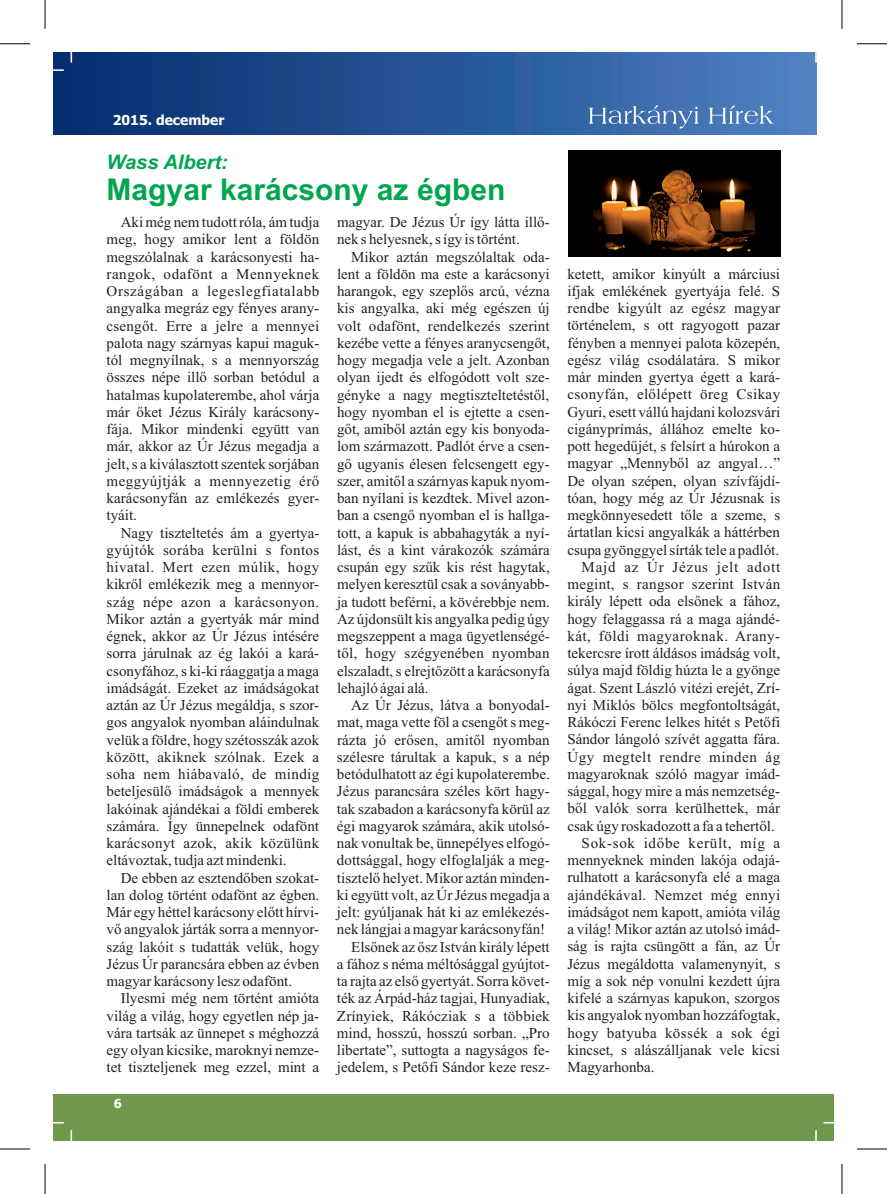
<style>
.page{position:relative;width:887px;height:1194px;background:#fff}
.page>*{position:absolute;margin:0;border:0;box-sizing:border-box;transform-origin:0 0}
.t1{font:700 30px "Arial";color:#00a54f}
.t2{font:italic 700 20px "Arial";color:#00a54f}
.t3{font:15px/17.2px "Times New Roman";color:#231f20;text-align:justify}
.t4{font:15px "Times New Roman";letter-spacing:.02em;color:#231f20}
.t5{font:15px "Times New Roman";letter-spacing:.025em;color:#231f20}
.t6{font:15px "Times New Roman";letter-spacing:.035em;color:#231f20}
.t7{font:15px "Times New Roman";letter-spacing:.05em;color:#231f20}
.t8{font:15px "Times New Roman";letter-spacing:.055em;color:#231f20}
.t9{font:700 13.75px "Tahoma";color:#fff}
.t10{font:700 12.5px "Tahoma";color:#fff}
</style>
<div class="page">
<div style="left:54px;top:1094px;width:779px;height:46px;background:#70984d"></div>
<div style="left:54px;top:52px;width:761px;height:83px;background:linear-gradient(to right,#022c6c,#4d81c0)"></div>
<svg style="left:588px;top:105px;width:185px;height:24px;background:#5e87bd"></svg>
<svg style="left:53px;top:69px;width:11px;height:2px"></svg>
<svg style="left:70px;top:52px;width:2px;height:11px"></svg>
<svg style="left:70px;top:1130px;width:2px;height:11px"></svg>
<div style="left:567px;top:151px;width:213px;height:106px;background:#000"></div>
<img style="left:593px;top:170px;width:160px;height:87px">
<hr style="left:0;top:1149px;width:30px;height:1px;background:#000">
<hr style="left:45px;top:1164px;width:1px;height:30px;background:#000">
<hr style="left:0;top:44px;width:30px;height:1px;background:#000">
<svg style="left:45px;top:0;width:1px;height:29px"></svg>
<hr style="left:856px;top:44px;width:30px;height:1px;background:#000">
<svg style="left:841px;top:0;width:1px;height:29px"></svg>
<hr style="left:856px;top:1149px;width:30px;height:1px;background:#000">
<hr style="left:841px;top:1164px;width:1px;height:30px;background:#000">
<p class="t9" style="left:113px;top:115px;width:113px">2015. december</p>
<h2 class="t2" style="left:107px;top:154px;width:123px">Wass Albert:</h2>
<h1 class="t1" style="left:107px;top:178px;width:400px">Magyar karácsony az égben</h1>
<p class="t3" style="left:106px;top:215px;width:214px;text-indent:14px">Aki még nem tudott róla, ám tudja meg, hogy amikor lent a földön megszólalnak a karácsonyesti ha&shy;rangok, odafönt a Mennyeknek Országában a legeslegfiatalabb angyalka megráz egy fényes arany&shy;csengőt. Erre a jelre a mennyei palota nagy szárnyas kapui maguk&shy;tól megnyílnak, s a mennyország összes népe illő sorban betódul a hatalmas kupolaterembe, ahol várja már őket Jézus Király karácsony&shy;fája. Mikor mindenki együtt van már, akkor az Úr Jézus megadja a jelt, s a kiválasztott szentek sorjában meggyújtják a mennyezetig érő karácsonyfán az emlékezés gyer&shy;tyáit.</p>
<p class="t3" style="left:106px;top:525px;width:214px;text-indent:14px">Nagy tiszteltetés ám a gyertya&shy;gyújtók sorába kerülni s fontos hivatal. Mert ezen múlik, hogy kikről emlékezik meg a mennyor&shy;szág népe azon a karácsonyon.<br>Mikor aztán a gyertyák már mind égnek, akkor az Úr Jézus intésére sorra járulnak az ég lakói a kará&shy;csonyfához, s ki-ki ráaggatja a maga imádságát. Ezeket az imádságokat aztán az Úr Jézus megáldja, s szor&shy;gos angyalok nyomban aláindulnak velük a földre, hogy szétosszák azok között, akiknek szólnak. Ezek a soha nem hiábavaló, de mindig beteljesülő imádságok a mennyek lakóinak ajándékai a földi emberek számára. Így ünnepelnek odafönt karácsonyt azok, akik közülünk eltávoztak, tudja azt mindenki.</p>
<p class="t3" style="left:106px;top:870px;width:214px;text-indent:14px">De ebben az esztendőben szokat&shy;lan dolog történt odafönt az égben.<br>Már egy héttel karácsony előtt hírvi&shy;vő angyalok járták sorra a mennyor&shy;szág lakóit s tudatták velük, hogy Jézus Úr parancsára ebben az évben magyar karácsony lesz odafönt.</p>
<p class="t3" style="left:106px;top:991px;width:214px;text-indent:14px">Ilyesmi még nem történt amióta világ a világ, hogy egyetlen nép ja&shy;vára tartsák az ünnepet s méghozzá egy olyan kicsike, maroknyi nemze&shy;tet tiszteljenek meg ezzel, mint a</p>
<p class="t3" style="left:337px;top:215px;width:214px">magyar. De Jézus Úr így látta illő&shy;nek s helyesnek, s így is történt.</p>
<p class="t3" style="left:337px;top:249px;width:214px;text-indent:14px">Mikor aztán megszólaltak oda&shy;lent a földön ma este a karácsonyi harangok, egy szeplős arcú, vézna kis angyalka, aki még egészen új volt odafönt, rendelkezés szerint kezébe vette a fényes aranycsengőt, hogy megadja vele a jelt. Azonban olyan ijedt és elfogódott volt sze&shy;gényke a nagy megtiszteltetéstől, hogy nyomban el is ejtette a csen&shy;gőt, amiből aztán egy kis bonyoda&shy;lom származott. Padlót érve a csen&shy;gő ugyanis élesen felcsengett egy&shy;szer, amitől a szárnyas kapuk nyom&shy;ban nyílani is kezdtek. Mivel azon&shy;ban a csengő nyomban el is hallga&shy;tott, a kapuk is abbahagyták a nyí&shy;lást, és a kint várakozók számára csupán egy szűk kis rést hagytak, melyen keresztül csak a soványabb&shy;ja tudott beférni, a kövérebbje nem.<br>Az újdonsült kis angyalka pedig úgy megszeppent a maga ügyetlenségé&shy;től, hogy szégyenében nyomban elszaladt, s elrejtőzött a karácsonyfa lehajló ágai alá.</p>
<p class="t3" style="left:351px;top:698px;width:200px">Az Úr Jézus, látva a bonyodal-</p>
<p class="t3" style="left:337px;top:715px;width:214px">mat, maga vette föl a csengőt s meg-</p>
<p class="t3" style="left:337px;top:732px;width:214px">rázta jó erősen, amitől nyomban</p>
<p class="t3" style="left:337px;top:749px;width:214px">szélesre tárultak a kapuk, s a nép</p>
<p class="t3" style="left:337px;top:767px;width:214px">betódulhatott az égi kupolaterembe.</p>
<p class="t3" style="left:337px;top:784px;width:214px">Jézus parancsára széles kört hagy-</p>
<p class="t3" style="left:337px;top:801px;width:214px">tak szabadon a karácsonyfa körül az</p>
<p class="t3" style="left:337px;top:818px;width:214px">égi magyarok számára, akik utolsó-</p>
<p class="t3" style="left:337px;top:836px;width:214px">nak vonultak be, ünnepélyes elfogó-</p>
<p class="t3" style="left:337px;top:853px;width:214px">dottsággal, hogy elfoglalják a meg-</p>
<p class="t3" style="left:337px;top:870px;width:214px">tisztelő helyet. Mikor aztán minden-</p>
<p class="t3" style="left:337px;top:887px;width:214px">ki együtt volt, az Úr Jézus megadja a</p>
<p class="t3" style="left:337px;top:905px;width:214px">jelt: gyúljanak hát ki az emlékezés-</p>
<p class="t3" style="left:337px;top:922px;width:210px">nek lángjai a magyar karácsonyfán!</p>
<p class="t3" style="left:351px;top:939px;width:200px">Elsőnek az ősz István király lépett</p>
<p class="t3" style="left:337px;top:956px;width:214px">a fához s néma méltósággal gyújtot-</p>
<p class="t3" style="left:337px;top:974px;width:214px">ta rajta az első gyertyát. Sorra követ-</p>
<p class="t3" style="left:337px;top:991px;width:214px">ték az Árpád-ház tagjai, Hunyadiak,</p>
<p class="t3" style="left:337px;top:1008px;width:214px">Zrínyiek, Rákócziak s a többiek</p>
<p class="t3" style="left:337px;top:1025px;width:214px">mind, hosszú, hosszú sorban. „Pro</p>
<p class="t3" style="left:337px;top:1043px;width:214px">libertate”, suttogta a nagyságos fe-</p>
<p class="t3" style="left:337px;top:1060px;width:214px">jedelem, s Petőfi Sándor keze resz-</p>
<p class="t10" style="left:114px;top:1098px;width:9px">6</p>
<p class="t3" style="left:567px;top:266px;width:214px">ketett, amikor kinyúlt a márciusi</p>
<p class="t3" style="left:567px;top:283px;width:214px">ifjak emlékének gyertyája felé. S</p>
<p class="t3" style="left:567px;top:301px;width:214px">rendbe kigyúlt az egész magyar</p>
<p class="t3" style="left:567px;top:318px;width:214px">történelem, s ott ragyogott pazar</p>
<p class="t3" style="left:567px;top:335px;width:214px">fényben a mennyei palota közepén,</p>
<p class="t3" style="left:567px;top:352px;width:214px">egész világ csodálatára. S mikor</p>
<p class="t3" style="left:567px;top:370px;width:214px">már minden gyertya égett a kará-</p>
<p class="t5" style="left:567px;top:389px;width:214px">csonyfán, előlépett öreg Csikay</p>
<p class="t3" style="left:567px;top:404px;width:214px">Gyuri, esett vállú hajdani kolozsvári</p>
<p class="t3" style="left:567px;top:421px;width:214px">cigányprímás, állához emelte ko-</p>
<p class="t3" style="left:567px;top:439px;width:214px">pott hegedűjét, s felsírt a húrokon a</p>
<p class="t3" style="left:567px;top:456px;width:214px">magyar „Mennyből az angyal…”</p>
<p class="t3" style="left:567px;top:473px;width:214px">De olyan szépen, olyan szívfájdí-</p>
<p class="t3" style="left:567px;top:490px;width:214px">tóan, hogy még az Úr Jézusnak is</p>
<p class="t3" style="left:567px;top:508px;width:214px">megkönnyesedett tőle a szeme, s</p>
<p class="t3" style="left:567px;top:525px;width:214px">ártatlan kicsi angyalkák a háttérben</p>
<p class="t3" style="left:567px;top:542px;width:213px">csupa gyönggyel sírták tele a padlót.</p>
<p class="t8" style="left:581px;top:561px;width:200px">Majd az Úr Jézus jelt adott</p>
<p class="t4" style="left:567px;top:579px;width:214px">megint, s rangsor szerint István</p>
<p class="t3" style="left:567px;top:594px;width:214px">király lépett oda elsőnek a fához,</p>
<p class="t3" style="left:567px;top:611px;width:214px">hogy felaggassa rá a maga ajándé-</p>
<p class="t6" style="left:567px;top:630px;width:214px">kát, földi magyaroknak. Arany-</p>
<p class="t3" style="left:567px;top:646px;width:214px">tekercsre írott áldásos imádság volt,</p>
<p class="t3" style="left:567px;top:663px;width:214px">súlya majd földig húzta le a gyönge</p>
<p class="t3" style="left:567px;top:680px;width:214px">ágat. Szent László vitézi erejét, Zrí-</p>
<p class="t3" style="left:567px;top:697px;width:214px">nyi Miklós bölcs megfontoltságát,</p>
<p class="t3" style="left:567px;top:715px;width:214px">Rákóczi Ferenc lelkes hitét s Petőfi</p>
<p class="t3" style="left:567px;top:732px;width:214px">Sándor lángoló szívét aggatta fára.</p>
<p class="t6" style="left:567px;top:751px;width:214px">Úgy megtelt rendre minden ág</p>
<p class="t3" style="left:567px;top:766px;width:214px">magyaroknak szóló magyar imád-</p>
<p class="t3" style="left:567px;top:784px;width:214px">sággal, hogy mire a más nemzetség-</p>
<p class="t3" style="left:567px;top:801px;width:214px">ből valók sorra kerülhettek, már</p>
<p class="t3" style="left:567px;top:818px;width:209px">csak úgy roskadozott a fa a tehertől.</p>
<p class="t7" style="left:581px;top:837px;width:200px">Sok-sok időbe került, míg a</p>
<p class="t3" style="left:567px;top:853px;width:214px">mennyeknek minden lakója odajá-</p>
<p class="t3" style="left:567px;top:870px;width:214px">rulhatott a karácsonyfa elé a maga</p>
<p class="t4" style="left:567px;top:889px;width:214px">ajándékával. Nemzet még ennyi</p>
<p class="t3" style="left:567px;top:904px;width:214px">imádságot nem kapott, amióta világ</p>
<p class="t3" style="left:567px;top:922px;width:214px">a világ! Mikor aztán az utolsó imád-</p>
<p class="t3" style="left:567px;top:939px;width:214px">ság is rajta csüngött a fán, az Úr</p>
<p class="t3" style="left:567px;top:956px;width:214px">Jézus megáldotta valamenynyit, s</p>
<p class="t3" style="left:567px;top:973px;width:214px">míg a sok nép vonulni kezdett újra</p>
<p class="t3" style="left:567px;top:991px;width:214px">kifelé a szárnyas kapukon, szorgos</p>
<p class="t3" style="left:567px;top:1008px;width:214px">kis angyalok nyomban hozzáfogtak,</p>
<p class="t5" style="left:567px;top:1027px;width:214px">hogy batyuba kössék a sok égi</p>
<p class="t3" style="left:567px;top:1042px;width:214px">kincset, s alászálljanak vele kicsi</p>
<p class="t3" style="left:567px;top:1060px;width:89px">Magyarhonba.</p>
</div>
